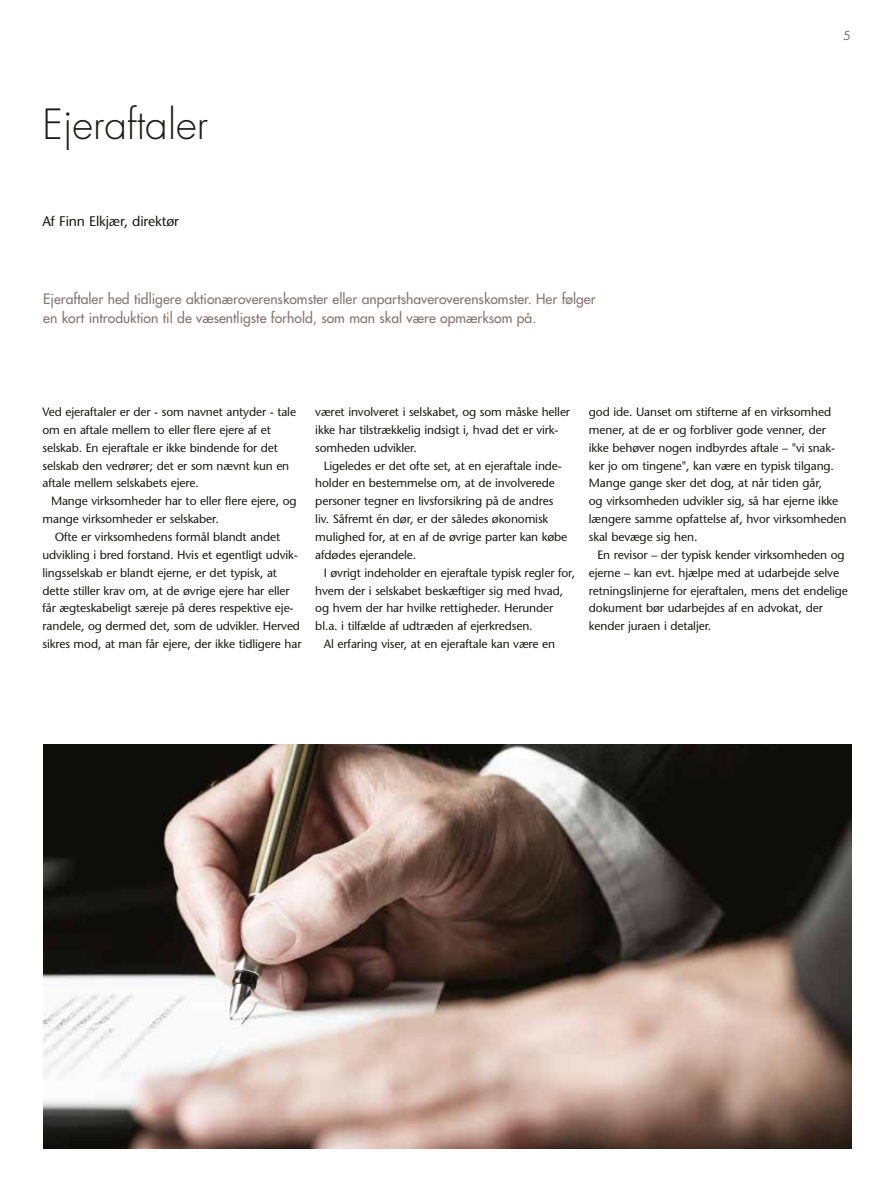
<style>
.page{position:relative;width:893px;height:1191px;background:#fff}
.page>*{position:absolute;margin:0;border:0;box-sizing:border-box;transform-origin:0 0}
.t1{font:300 40.5px "Futura";color:#1a1a18}
.t2{font:13.95px/19.5px "Futura";color:#827874}
.t3{font:13.95px "Stone Sans";letter-spacing:-.01em;color:#1a1a18}
.t4{font:12px/17.9px "Stone Sans";letter-spacing:-.01em;color:#1a1a18}
.t5{font:300 12px "Futura";color:#1a1a18}
</style>
<div class="page">
<img style="left:43px;top:744px;width:808px;height:404px">
<h1 class="t1" style="left:43px;top:100px;width:167px">Ejeraftaler</h1>
<p class="t3" style="left:43px;top:213px;width:138px">Af Finn Elkjær, direktør</p>
<p class="t2" style="left:43px;top:289px;width:554px">Ejeraftaler hed tidligere aktionæroverenskomster eller anpartshaveroverenskomster. Her følger en kort introduktion til de væsentligste forhold, som man skal være opmærksom på.</p>
<p class="t5" style="left:843px;top:28px;width:9px">5</p>
<p class="t4" style="left:43px;top:403px;width:255px">Ved ejeraftaler er der - som navnet antyder - tale om en aftale mellem to eller flere ejere af et selskab. En ejeraftale er ikke bindende for det selskab den vedrører; det er som nævnt kun en aftale mellem selskabets ejere.</p>
<p class="t4" style="left:43px;top:492px;width:256px;text-indent:9px">Mange virksomheder har to eller flere ejere, og mange virksomheder er selskaber.</p>
<p class="t4" style="left:43px;top:528px;width:261px;text-indent:12px">Ofte er virksomhedens formål blandt andet udvikling i bred forstand. Hvis et egentligt udvik&shy;lingsselskab er blandt ejerne, er det typisk, at dette stiller krav om, at de øvrige ejere har eller får ægteskabeligt særeje på deres respektive eje&shy;randele, og dermed det, som de udvikler. Herved sikres mod, at man får ejere, der ikke tidligere har</p>
<p class="t4" style="left:315px;top:403px;width:256px">været involveret i selskabet, og som måske heller ikke har tilstrækkelig indsigt i, hvad det er virk&shy;somheden udvikler.</p>
<p class="t4" style="left:315px;top:456px;width:253px;text-indent:9px">Ligeledes er det ofte set, at en ejeraftale inde&shy;holder en bestemmelse om, at de involverede personer tegner en livsforsikring på de andres liv. Såfremt én dør, er der således økonomisk mulighed for, at en af de øvrige parter kan købe afdødes ejerandele.</p>
<p class="t4" style="left:324px;top:563px;width:253px">I øvrigt indeholder en ejeraftale typisk regler for,</p>
<p class="t4" style="left:315px;top:581px;width:249px">hvem der i selskabet beskæftiger sig med hvad,</p>
<p class="t4" style="left:315px;top:599px;width:239px">og hvem der har hvilke rettigheder. Herunder</p>
<p class="t4" style="left:315px;top:617px;width:219px">bl.a. i tilfælde af udtræden af ejerkredsen.</p>
<p class="t4" style="left:324px;top:635px;width:233px">Al erfaring viser, at en ejeraftale kan være en</p>
<p class="t4" style="left:589px;top:403px;width:259px">god ide. Uanset om stifterne af en virksomhed mener, at de er og forbliver gode venner, der ikke behøver nogen indbyrdes aftale – "vi snak&shy;ker jo om tingene", kan være en typisk tilgang.<br>Mange gange sker det dog, at når tiden går,<br>og virksomheden udvikler sig, så har ejerne ikke længere samme opfattelse af, hvor virksomheden skal bevæge sig hen.</p>
<p class="t4" style="left:589px;top:546px;width:260px;text-indent:9px">En revisor – der typisk kender virksomheden og ejerne – kan evt. hjælpe med at udarbejde selve retningslinjerne for ejeraftalen, mens det endelige dokument bør udarbejdes af en advokat, der kender juraen i detaljer.</p>
</div>
